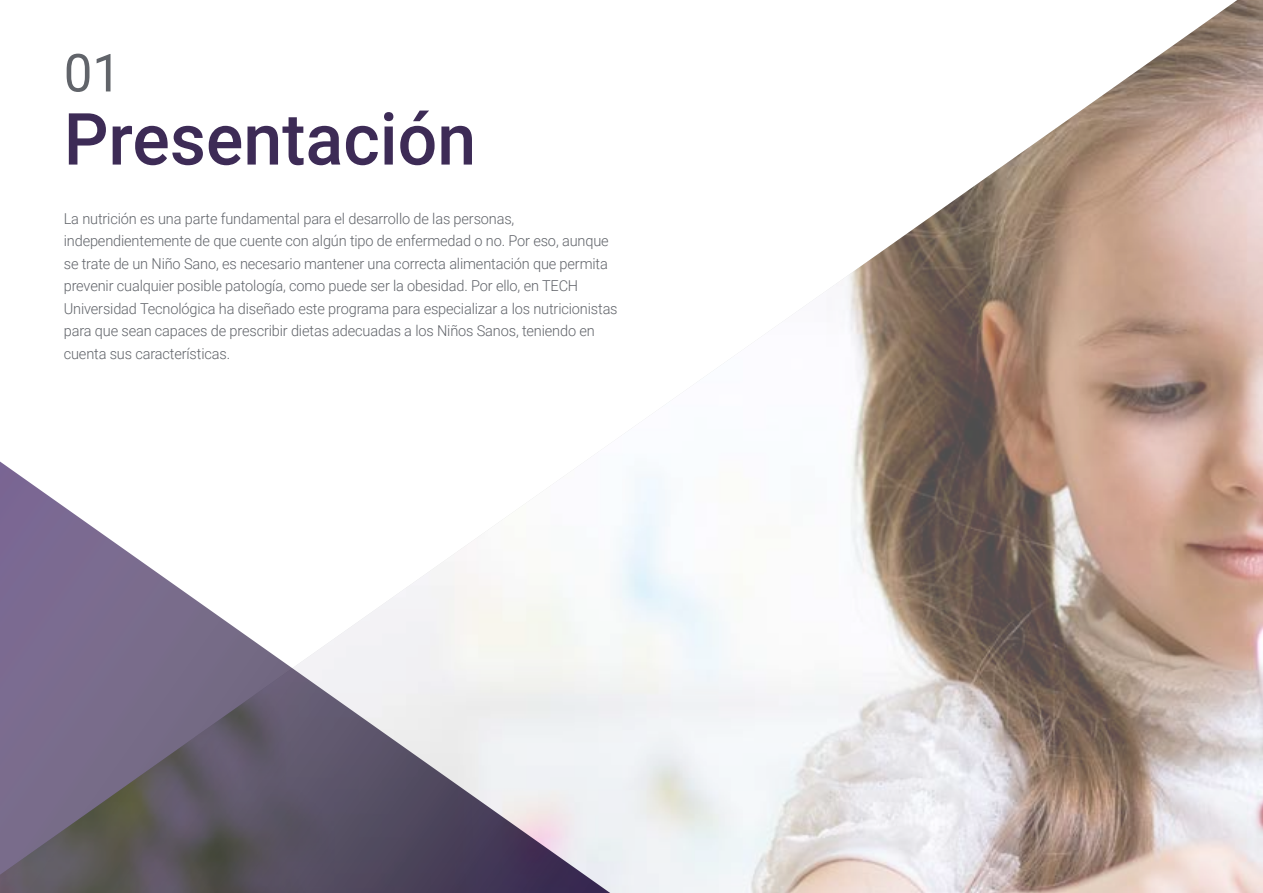
<style>
.page{position:relative;width:1263px;height:893px;background:#fff}
.page>*{position:absolute;margin:0;border:0;box-sizing:border-box;transform-origin:0 0}
.t1{font:500 72px "Roboto";color:#3d2b56}
.t2{font:52.5px "Roboto";color:#61646a}
.t3{font:300 15px/22.5px "Roboto";letter-spacing:-.01em;color:#61646a}
</style>
<div class="page">
<img style="left:624px;top:0;width:639px;height:893px">
<svg style="left:0;top:446px;width:640px;height:447px"></svg>
<h2 class="t2" style="left:64px;top:36px;width:59px">01</h2>
<h1 class="t1" style="left:64px;top:89px;width:414px">Presentación</h1>
<p class="t3" style="left:64px;top:207px;width:555px">La nutrición es una parte fundamental para el desarrollo de las personas, independientemente de que cuente con algún tipo de enfermedad o no. Por eso, aunque se trate de un Niño Sano, es necesario mantener una correcta alimentación que permita prevenir cualquier posible patología, como puede ser la obesidad. Por ello, en TECH Universidad Tecnológica ha diseñado este programa para especializar a los nutricionistas para que sean capaces de prescribir dietas adecuadas a los Niños Sanos, teniendo en cuenta sus características.</p>
</div>
